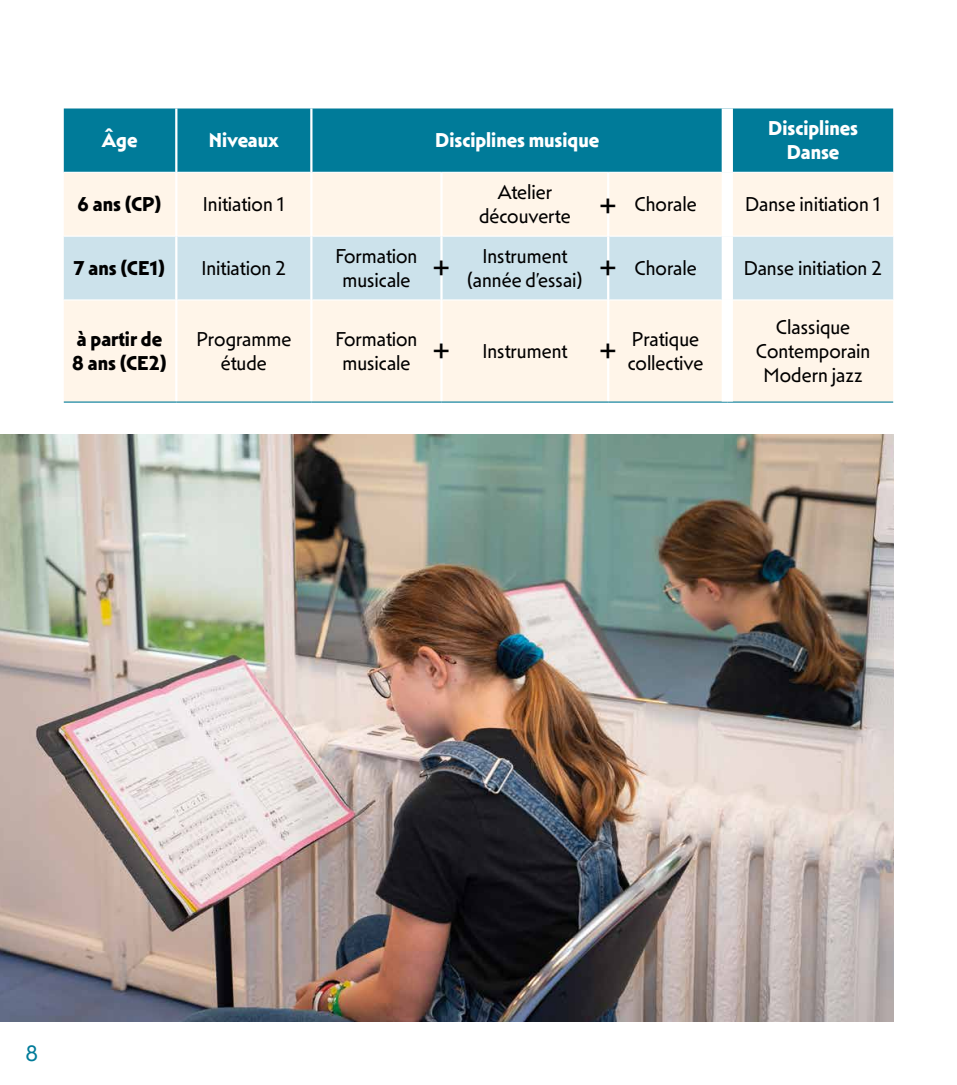
<style>
.page{position:relative;width:957px;height:1085px;background:#fff}
.page>*{position:absolute;margin:0;border:0;box-sizing:border-box;transform-origin:0 0}
.t1{font:31.5px "Mendl Sans Dusk";color:#000}
.t2{font:22.5px "Mendl Sans Dusk";color:#007b99}
.t3{font:20.25px/24.3px "Mendl Sans Dusk";color:#000;text-align:center}
.t4{font:700 20.25px/24.3px "Mendl Sans Dusk";color:#fff;text-align:center}
.t5{font:700 20.25px/24.3px "Mendl Sans Dusk";color:#000}
</style>
<div class="page">
<img style="left:0;top:434px;width:893px;height:586px">
<div style="left:64px;top:108px;width:829px;height:64px;background:#007b99"></div>
<div style="left:64px;top:173px;width:829px;height:228px;background:#fff5e9"></div>
<div style="left:64px;top:237px;width:829px;height:62px;background:#cce2eb"></div>
<hr style="left:64px;top:235px;width:111px;height:2px;background:#fff">
<hr style="left:177px;top:235px;width:133px;height:2px;background:#fff">
<hr style="left:312px;top:235px;width:128px;height:2px;background:#fff">
<hr style="left:442px;top:235px;width:165px;height:2px;background:#fff">
<hr style="left:609px;top:235px;width:112px;height:2px;background:#fff">
<hr style="left:733px;top:235px;width:160px;height:2px;background:#fff">
<hr style="left:64px;top:299px;width:111px;height:1px;background:#fff">
<hr style="left:177px;top:299px;width:133px;height:1px;background:#fff">
<hr style="left:312px;top:299px;width:128px;height:1px;background:#fff">
<hr style="left:442px;top:299px;width:165px;height:1px;background:#fff">
<hr style="left:609px;top:299px;width:112px;height:1px;background:#fff">
<hr style="left:733px;top:299px;width:160px;height:1px;background:#fff">
<hr style="left:175px;top:108px;width:2px;height:64px;background:#fff">
<hr style="left:310px;top:108px;width:2px;height:64px;background:#fff">
<hr style="left:175px;top:172px;width:2px;height:64px;background:#fff">
<hr style="left:310px;top:172px;width:2px;height:64px;background:#fff">
<hr style="left:440px;top:173px;width:2px;height:63px;background:#fff">
<hr style="left:607px;top:173px;width:2px;height:63px;background:#fff">
<hr style="left:175px;top:236px;width:2px;height:64px;background:#fff">
<hr style="left:310px;top:236px;width:2px;height:64px;background:#fff">
<hr style="left:440px;top:236px;width:2px;height:64px;background:#fff">
<hr style="left:607px;top:236px;width:2px;height:64px;background:#fff">
<hr style="left:175px;top:300px;width:2px;height:101px;background:#fff">
<hr style="left:310px;top:300px;width:2px;height:101px;background:#fff">
<hr style="left:440px;top:300px;width:2px;height:101px;background:#fff">
<hr style="left:607px;top:300px;width:2px;height:101px;background:#fff">
<hr style="left:64px;top:401px;width:112px;height:1px;background:#007b99">
<hr style="left:176px;top:401px;width:135px;height:1px;background:#007b99">
<hr style="left:311px;top:401px;width:130px;height:1px;background:#007b99">
<hr style="left:441px;top:401px;width:167px;height:1px;background:#007b99">
<hr style="left:608px;top:401px;width:119px;height:1px;background:#007b99">
<hr style="left:727px;top:401px;width:166px;height:1px;background:#007b99">
<div style="left:721px;top:108px;width:12px;height:64px;background:#fff"></div>
<div style="left:721px;top:172px;width:12px;height:64px;background:#fff"></div>
<div style="left:721px;top:236px;width:12px;height:64px;background:#fff"></div>
<div style="left:721px;top:300px;width:12px;height:101px;background:#fff"></div>
<p class="t4" style="left:102px;top:128px;width:37px">Âge</p>
<p class="t4" style="left:209px;top:128px;width:71px">Niveaux</p>
<p class="t4" style="left:435px;top:128px;width:165px">Disciplines musique</p>
<p class="t5" style="left:78px;top:192px;width:85px">6 ans (CP)</p>
<p class="t3" style="left:203px;top:192px;width:83px">Initiation 1</p>
<p class="t3" style="left:479px;top:180px;width:93px">Atelier découverte</p>
<h1 class="t1" style="left:599px;top:187px;width:19px">+</h1>
<p class="t4" style="left:768px;top:115px;width:91px">Disciplines<br>Danse</p>
<p class="t3" style="left:634px;top:192px;width:64px">Chorale</p>
<p class="t3" style="left:745px;top:192px;width:137px">Danse initiation 1</p>
<p class="t5" style="left:74px;top:255px;width:93px">7 ans (CE1)</p>
<p class="t3" style="left:201px;top:256px;width:86px">Initiation 2</p>
<p class="t3" style="left:335px;top:243px;width:83px">Formation musicale</p>
<p class="t3" style="left:467px;top:243px;width:118px">Instrument (année d’essai)</p>
<p class="t3" style="left:634px;top:256px;width:64px">Chorale</p>
<p class="t3" style="left:744px;top:256px;width:140px">Danse initiation 2</p>
<h1 class="t1" style="left:432px;top:249px;width:19px">+</h1>
<h1 class="t1" style="left:599px;top:249px;width:19px">+</h1>
<p class="t5" style="left:72px;top:326px;width:96px">à partir de<br>8 ans (CE2)</p>
<p class="t3" style="left:196px;top:326px;width:96px">Programme étude</p>
<p class="t3" style="left:335px;top:326px;width:83px">Formation musicale</p>
<h1 class="t1" style="left:432px;top:332px;width:19px">+</h1>
<p class="t3" style="left:482px;top:338px;width:86px">Instrument</p>
<h1 class="t1" style="left:599px;top:332px;width:19px">+</h1>
<p class="t3" style="left:627px;top:326px;width:77px;text-align:left">Pratique collective</p>
<p class="t3" style="left:756px;top:314px;width:116px">Classique<br>Contemporain<br>Modern jazz</p>
<p class="t2" style="left:26px;top:1039px;width:14px">8</p>
</div>
